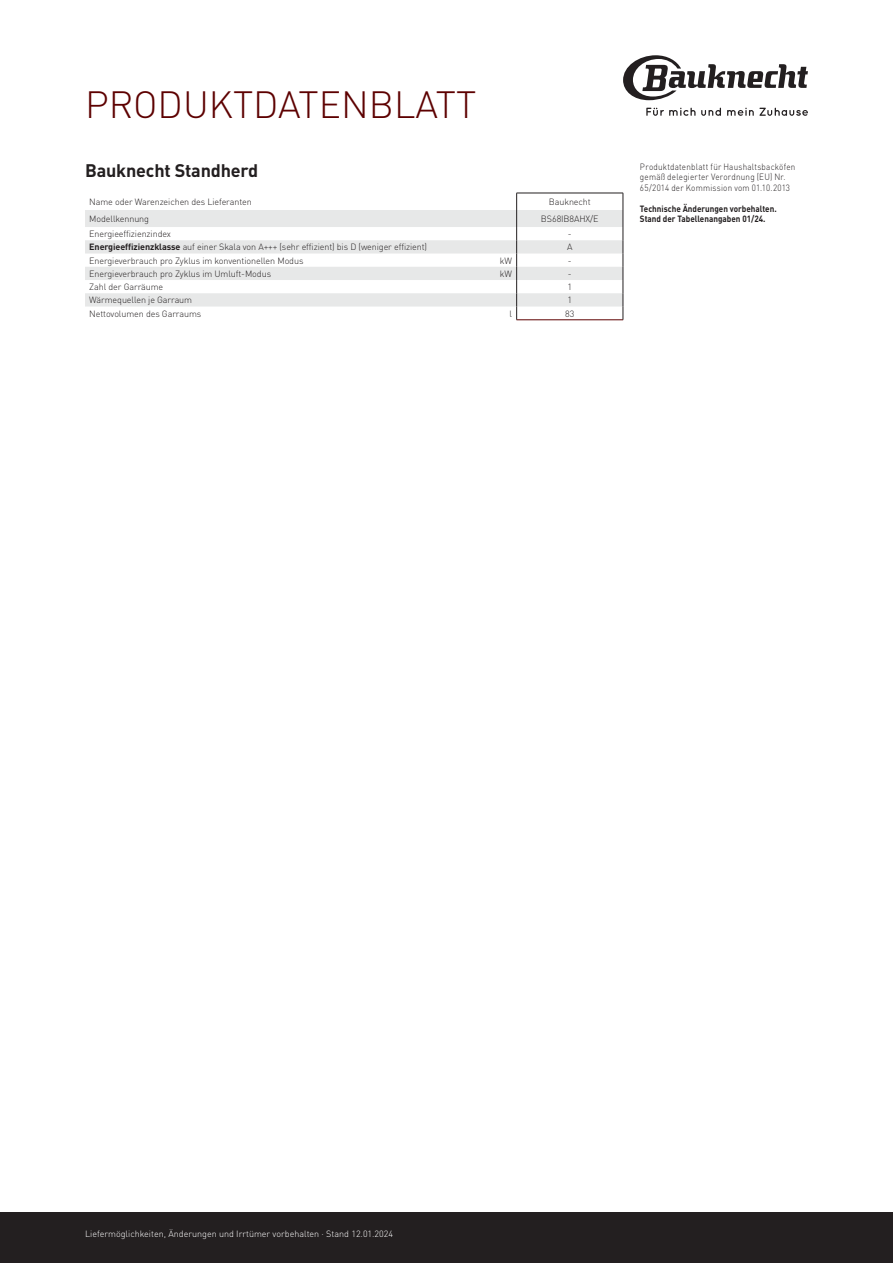
<style>
.page{position:relative;width:893px;height:1263px;background:#fff}
.page>*{position:absolute;margin:0;border:0;box-sizing:border-box;transform-origin:0 0}
.t1{font:300 37.5px "DIN Pro";color:#5d0000}
.t2{font:700 18px "DIN Pro";letter-spacing:-.01em;color:#231f20}
.t3{font:300 9px "DIN Pro";letter-spacing:-.01em;color:#231f20}
.t4{font:300 9px/10.5px "DIN Pro";letter-spacing:.025em;color:#231f20;scale:.9 1}
.t5{font:300 9px "DIN Pro";color:#fff}
.t6{font:700 9px/10.5px "DIN Pro";color:#231f20;scale:.9 1}
.s1{font-weight:700}
</style>
<div class="page">
<div style="left:0;top:1212px;width:893px;height:51px;background:#231f20"></div>
<svg style="left:623px;top:55px;width:185px;height:45px"></svg>
<svg style="left:646px;top:108px;width:75px;height:8px"></svg>
<svg style="left:727px;top:108px;width:81px;height:8px"></svg>
<svg style="left:85px;top:210px;width:538px;height:97px;fill:#e7e8e8"></svg>
<hr style="left:516px;top:320px;width:107px;height:1px;background:#5d0000">
<svg style="left:516px;top:194px;width:1px;height:126px"></svg>
<hr style="left:516px;top:193px;width:107px;height:1px;background:#231f20">
<svg style="left:623px;top:193px;width:1px;height:127px"></svg>
<p class="t1" style="left:85px;top:75px;width:393px">PRODUKTDATENBLATT</p>
<p class="t2" style="left:85px;top:155px;width:175px">Bauknecht Standherd</p>
<p class="t3" style="left:89px;top:195px;width:164px">Name oder Warenzeichen des Lieferanten</p>
<p class="t3" style="left:549px;top:195px;width:43px">Bauknecht</p>
<p class="t3" style="left:89px;top:212px;width:61px">Modellkennung</p>
<p class="t3" style="left:541px;top:212px;width:59px">BS68IB8AHX/E</p>
<p class="t3" style="left:89px;top:227px;width:83px">Energieeffizienzindex</p>
<p class="t3" style="left:568px;top:227px;width:5px">-</p>
<p class="t3" style="left:89px;top:240px;width:339px"><span class="s1">Energieeffizienzklasse</span> auf einer Skala von A+++ (sehr effizient) bis D (weniger effizient)</p>
<p class="t3" style="left:567px;top:240px;width:7px">A</p>
<p class="t3" style="left:89px;top:253px;width:216px">Energieverbrauch pro Zyklus im konventionellen Modus</p>
<p class="t3" style="left:500px;top:253px;width:14px">kW</p>
<p class="t3" style="left:568px;top:253px;width:5px">-</p>
<p class="t3" style="left:89px;top:267px;width:183px">Energieverbrauch pro Zyklus im Umluft-Modus</p>
<p class="t3" style="left:500px;top:267px;width:14px">kW</p>
<p class="t3" style="left:568px;top:267px;width:5px">-</p>
<p class="t3" style="left:89px;top:280px;width:75px">Zahl der Garräume</p>
<p class="t3" style="left:567px;top:280px;width:6px">1</p>
<p class="t3" style="left:89px;top:293px;width:104px">Wärmequellen je Garraum</p>
<p class="t3" style="left:567px;top:293px;width:6px">1</p>
<p class="t3" style="left:89px;top:306px;width:113px">Nettovolumen des Garraums</p>
<p class="t3" style="left:510px;top:306px;width:4px">l</p>
<p class="t3" style="left:565px;top:306px;width:11px">83</p>
<p class="t4" style="left:640px;top:160px;width:174px">Produktdatenblatt für Haushaltsbacköfen gemäß delegierter Verordnung (EU) Nr.<br>65/2014 der Kommission vom 01.10.2013</p>
<p class="t6" style="left:640px;top:202px;width:153px">Technische Änderungen vorbehalten.<br>Stand der Tabellenangaben 01/24.</p>
<p class="t5" style="left:85px;top:1226px;width:310px">Liefermöglichkeiten, Änderungen und Irrtümer vorbehalten · Stand 12.01.2024</p>
</div>
